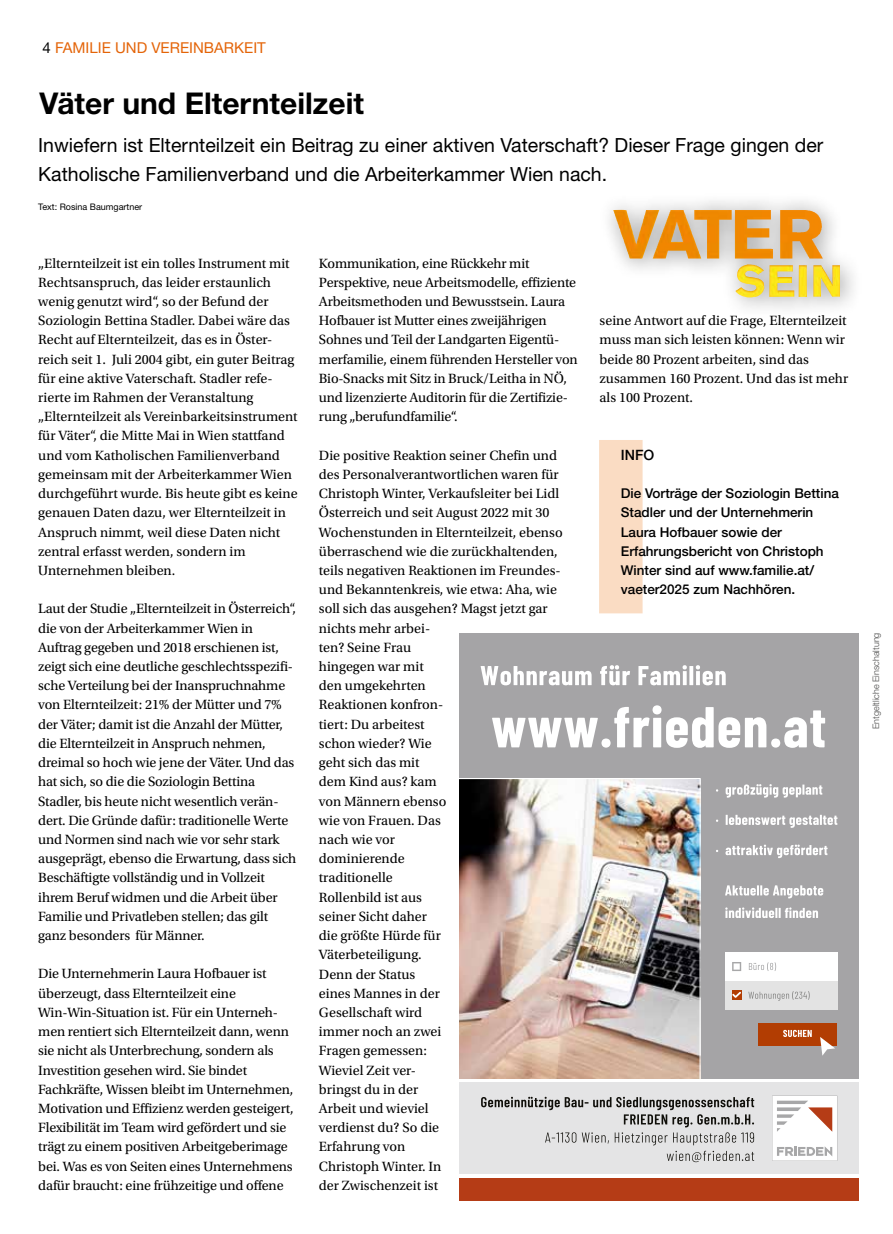
<style>
.page{position:relative;width:893px;height:1234px;background:#fff}
.page>*{position:absolute;margin:0;border:0;box-sizing:border-box;transform-origin:0 0}
.t1{font:700 30px "Helvetica Neue LT Std";color:#000}
.t2{font:19.5px/28.5px "Helvetica Neue LT Std";color:#000}
.t3{font:15px "Helvetica Neue LT Std";color:#e46408}
.t4{font:500 14.25px "Helvetica Neue LT Std";color:#000}
.t5{font:14.1px/19.2px "Utopia Std";letter-spacing:-.005em;color:#000}
.t6{font:500 13.5px/19.2px "Helvetica Neue LT Std";color:#000}
.t7{font:300 9px "Helvetica Neue LT Std";color:#494948}
.t8{font:9px "Helvetica Neue LT Std";color:#000}
.s1{color:#000}
</style>
<div class="page">
<div style="left:459px;top:632px;width:400px;height:446px;background:#a5a4a6"></div>
<div style="left:459px;top:1082px;width:400px;height:91px;background:#e4e4e5"></div>
<div style="left:459px;top:1177px;width:400px;height:23px;background:#b53c16"></div>
<svg style="left:481px;top:666px;width:111px;height:19px"></svg>
<svg style="left:600px;top:665px;width:30px;height:20px"></svg>
<svg style="left:638px;top:665px;width:88px;height:20px"></svg>
<svg style="left:492px;top:705px;width:333px;height:42px"></svg>
<svg style="left:726px;top:784px;width:96px;height:13px"></svg>
<svg style="left:726px;top:814px;width:111px;height:13px"></svg>
<svg style="left:725px;top:844px;width:103px;height:13px"></svg>
<div style="left:725px;top:952px;width:112px;height:28px;background:#fff"></div>
<div style="left:725px;top:981px;width:112px;height:28px;background:#e3e3e3"></div>
<svg style="left:732px;top:962px;width:9px;height:8px"></svg>
<svg style="left:749px;top:962px;width:27px;height:8px"></svg>
<svg style="left:748px;top:991px;width:62px;height:9px"></svg>
<svg style="left:732px;top:990px;width:9px;height:9px"></svg>
<svg style="left:732px;top:991px;width:9px;height:6px"></svg>
<div style="left:758px;top:1022px;width:79px;height:22px;background:#b23d02"></div>
<svg style="left:783px;top:1029px;width:29px;height:7px"></svg>
<svg style="left:820px;top:1037px;width:15px;height:18px"></svg>
<img style="left:459px;top:778px;width:242px;height:300px">
<svg style="left:481px;top:1096px;width:273px;height:65px"></svg>
<svg style="left:772px;top:1095px;width:65px;height:65px;background:#ece3e1"></svg>
<svg style="left:725px;top:885px;width:98px;height:13px"></svg>
<svg style="left:725px;top:907px;width:93px;height:10px"></svg>
<div style="left:599px;top:440px;width:44px;height:173px;background:#fadcc3"></div>
<div style="left:598px;top:193px;width:264px;height:126px;background:#000;opacity:.4"></div>
<img style="left:613px;top:210px;width:210px;height:49px">
<p class="t3" style="left:43px;top:39px;width:225px"><span class="s1">4</span> FAMILIE UND VEREINBARKEIT</p>
<h1 class="t1" style="left:39px;top:84px;width:326px">Väter und Elternteilzeit</h1>
<h2 class="t2" style="left:38px;top:131px;width:787px">Inwiefern ist Elternteilzeit ein Beitrag zu einer aktiven Vaterschaft? Dieser Frage gingen der<br>Katholische Familienverband und die Arbeiterkammer Wien nach.</h2>
<p class="t8" style="left:38px;top:201px;width:106px">Text: Rosina Baumgartner</p>
<p class="t5" style="left:38px;top:253px;width:261px">„Elternteilzeit ist ein tolles Instrument mit Rechtsanspruch, das leider erstaunlich wenig genutzt wird“, so der Befund der Soziologin Bettina Stadler. Dabei wäre das Recht auf Elternteilzeit, das es in Öster&shy;reich seit 1. Juli 2004 gibt, ein guter Beitrag für eine aktive Vaterschaft. Stadler refe&shy;rierte im Rahmen der Veranstaltung „Elternteilzeit als Vereinbarkeitsinstrument für Väter“, die Mitte Mai in Wien stattfand und vom Katholischen Familienverband gemeinsam mit der Arbeiterkammer Wien durchgeführt wurde. Bis heute gibt es keine genauen Daten dazu, wer Elternteilzeit in Anspruch nimmt, weil diese Daten nicht zentral erfasst werden, sondern im Unternehmen bleiben.</p>
<p class="t5" style="left:38px;top:599px;width:260px">Laut der Studie „Elternteilzeit in Österreich“, die von der Arbeiterkammer Wien in Auftrag gegeben und 2018 erschienen ist, zeigt sich eine deutliche geschlechtsspezifi&shy;sche Verteilung bei der Inanspruchnahme von Elternteilzeit: 21% der Mütter und 7% der Väter; damit ist die Anzahl der Mütter, die Elternteilzeit in Anspruch nehmen, dreimal so hoch wie jene der Väter. Und das hat sich, so die die Soziologin Bettina Stadler, bis heute nicht wesentlich verän&shy;dert. Die Gründe dafür: traditionelle Werte und Normen sind nach wie vor sehr stark ausgeprägt, ebenso die Erwartung, dass sich Beschäftigte vollständig und in Vollzeit ihrem Beruf widmen und die Arbeit über Familie und Privatleben stellen; das gilt ganz besonders für Männer.</p>
<p class="t5" style="left:38px;top:964px;width:257px">Die Unternehmerin Laura Hofbauer ist überzeugt, dass Elternteilzeit eine Win-Win-Situation ist. Für ein Unterneh&shy;men rentiert sich Elternteilzeit dann, wenn sie nicht als Unterbrechung, sondern als Investition gesehen wird. Sie bindet Fachkräfte, Wissen bleibt im Unternehmen, Motivation und Effizienz werden gesteigert, Flexibilität im Team wird gefördert und sie trägt zu einem positiven Arbeitgeberimage bei. Was es von Seiten eines Unternehmens dafür braucht: eine frühzeitige und offene</p>
<p class="t5" style="left:319px;top:253px;width:260px">Kommunikation, eine Rückkehr mit Perspektive, neue Arbeitsmodelle, effiziente Arbeitsmethoden und Bewusstsein. Laura Hofbauer ist Mutter eines zweijährigen Sohnes und Teil der Landgarten Eigentü&shy;merfamilie, einem führenden Hersteller von Bio-Snacks mit Sitz in Bruck/Leitha in NÖ, und lizenzierte Auditorin für die Zertifizie&shy;rung „berufundfamilie“.</p>
<p class="t5" style="left:319px;top:445px;width:245px">Die positive Reaktion seiner Chefin und des Personalverantwortlichen waren für<br>Christoph Winter, Verkaufsleiter bei Lidl<br>Österreich und seit August 2022 mit 30<br>Wochenstunden in Elternteilzeit, ebenso überraschend wie die zurückhaltenden, teils negativen Reaktionen im Freundes&shy;und Bekanntenkreis, wie etwa: Aha, wie soll sich das ausgehen? Magst jetzt gar nichts mehr arbei-<br>ten? Seine Frau<br>hingegen war mit<br>den umgekehrten<br>Reaktionen konfron-<br>tiert: Du arbeitest<br>schon wieder? Wie<br>geht sich das mit<br>dem Kind aus? kam<br>von Männern ebenso<br>wie von Frauen. Das<br>nach wie vor<br>dominierende<br>traditionelle<br>Rollenbild ist aus<br>seiner Sicht daher<br>die größte Hürde für<br>Väterbeteiligung.<br>Denn der Status<br>eines Mannes in der<br>Gesellschaft wird<br>immer noch an zwei<br>Fragen gemessen:<br>Wieviel Zeit ver-<br>bringst du in der<br>Arbeit und wieviel<br>verdienst du? So die<br>Erfahrung von<br>Christoph Winter. In<br>der Zwischenzeit ist</p>
<p class="t5" style="left:600px;top:311px;width:250px">seine Antwort auf die Frage, Elternteilzeit muss man sich leisten können: Wenn wir beide 80 Prozent arbeiten, sind das zusammen 160 Prozent. Und das ist mehr als 100 Prozent.</p>
<p class="t4" style="left:621px;top:446px;width:35px">INFO</p>
<p class="t6" style="left:621px;top:483px;width:220px">Die Vorträge der Soziologin Bettina<br>Stadler und der Unternehmerin<br>Laura Hofbauer sowie der<br>Erfahrungsbericht von Christoph<br>Winter sind auf www.familie.at/ vaeter2025 zum Nachhören.</p>
<p class="t7" style="left:870px;top:728px;width:98px;rotate:-90deg">Entgeltliche Einschaltung</p>
</div>
